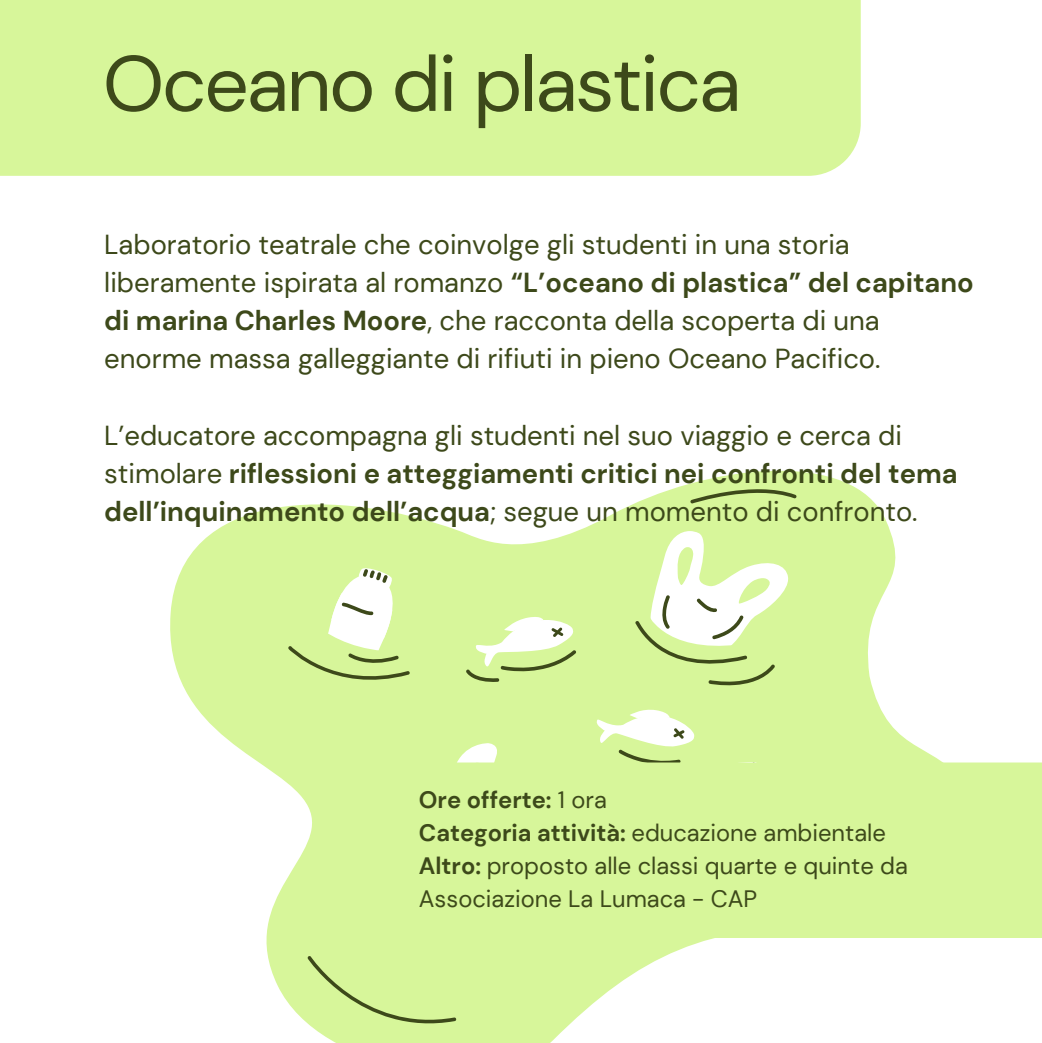
<style>
.page{position:relative;width:1042px;height:1043px;background:#fff}
.page>*{position:absolute;margin:0;border:0;box-sizing:border-box;transform-origin:0 0}
.t1{font:78.4px "DM Sans";letter-spacing:-.03em;color:#3d491a}
.t2{font:27.47px/38.1px "DM Sans";color:#3d491a}
.t3{font:23.62px/32.9px "DM Sans";color:#3d491a}
.t4{font:700 23.62px "DM Sans";color:#3d491a}
.s1{font-weight:700}
.s2{font-weight:400}
</style>
<div class="page">
<div style="left:0;top:0;width:860px;height:176px;background:#d7f69a"></div>
<svg style="left:170px;top:470px;width:772px;height:572px"></svg>
<svg style="left:607px;top:531px;width:182px;height:157px"></svg>
<svg style="left:690px;top:489px;width:106px;height:14px"></svg>
<svg style="left:593px;top:701px;width:230px;height:61px;background:#daf4a6"></svg>
<svg style="left:256px;top:565px;width:327px;height:472px;background:#d9f4a4"></svg>
<div style="left:383px;top:762px;width:658px;height:176px;background:#d7f69a"></div>
<h1 class="t1" style="left:103px;top:33px;width:639px">Oceano di plastica</h1>
<h2 class="t2" style="left:104px;top:225px;width:870px">Laboratorio teatrale che coinvolge gli studenti in una storia liberamente ispirata al romanzo <span class="s1">“L’oceano di plastica” del capitano di marina Charles Moore</span>, che racconta della scoperta di una enorme massa galleggiante di rifiuti in pieno Oceano Pacifico.</h2>
<h2 class="t2" style="left:104px;top:416px;width:854px">L’educatore accompagna gli studenti nel suo viaggio e cerca di stimolare <span class="s1">riflessioni e atteggiamenti critici nei confronti del tema dell’inquinamento dell’acqua</span>; segue un momento di confronto.</h2>
<p class="t4" style="left:419px;top:784px;width:189px">Ore offerte: <span class="s2">1 ora</span></p>
<p class="t3" style="left:419px;top:816px;width:468px"><span class="s1">Categoria attività:</span> educazione ambientale</p>
<p class="t3" style="left:419px;top:849px;width:490px"><span class="s1">Altro:</span> proposto alle classi quarte e quinte da<br>Associazione La Lumaca - CAP</p>
</div>
